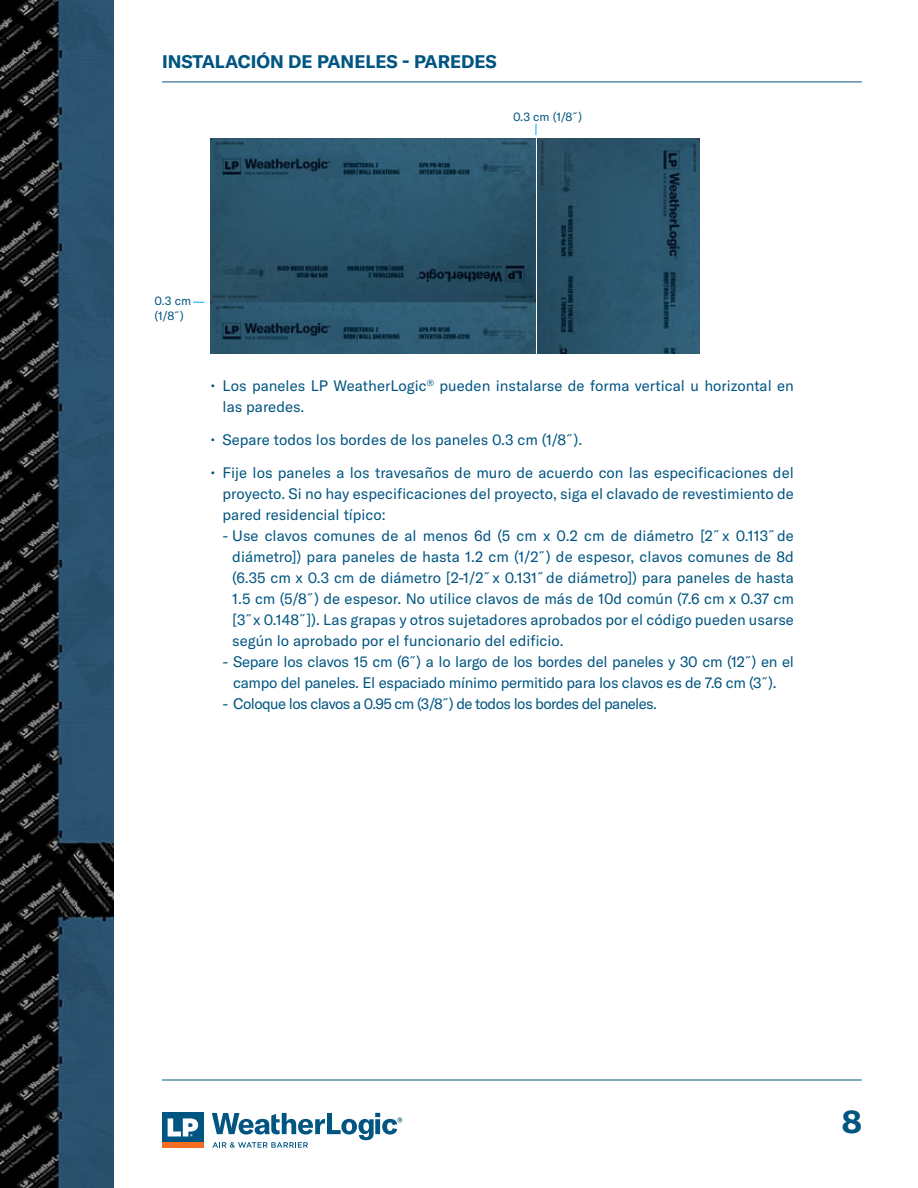
<style>
.page{position:relative;width:918px;height:1188px;background:#fff}
.page>*{position:absolute;margin:0;border:0;box-sizing:border-box;transform-origin:0 0}
.t1{font:700 32.1px "GT America";color:#005581}
.t2{font:700 18px "GT America";color:#005581}
.t3{font:15px/21px "GT America";letter-spacing:-.005em;color:#005581;text-align:justify}
.t4{font:15px "GT America";letter-spacing:-.04em;color:#005581}
.t5{font:12px/15px "GT America";color:#005581}
</style>
<div class="page">
<img style="left:0;top:0;width:113px;height:1188px">
<hr style="left:162px;top:1080px;width:700px;height:1px;background:#005581">
<hr style="left:162px;top:82px;width:700px;height:1px;background:#005581">
<div style="left:162px;top:1113px;width:41px;height:29px;background:#005581"></div>
<div style="left:162px;top:1142px;width:41px;height:6px;background:#f36e21"></div>
<svg style="left:168px;top:1118px;width:30px;height:19px"></svg>
<svg style="left:212px;top:1113px;width:190px;height:35px"></svg>
<img style="left:210px;top:138px;width:326px;height:163px">
<img style="left:537px;top:138px;width:163px;height:216px">
<img style="left:210px;top:303px;width:326px;height:51px">
<p class="t2" style="left:162px;top:51px;width:336px">INSTALACIÓN DE PANELES - PAREDES</p>
<p class="t5" style="left:513px;top:109px;width:71px">0.3 cm (1/8˝)</p>
<p class="t5" style="left:154px;top:294px;width:38px">0.3 cm (1/8˝)</p>
<p class="t3" style="left:223px;top:375px;width:573px;text-indent:-12px">• Los paneles LP WeatherLogic<sup>®</sup> pueden instalarse de forma vertical u horizontal en las paredes.</p>
<p class="t3" style="left:211px;top:429px;width:373px">• Separe todos los bordes de los paneles 0.3 cm (1/8˝).</p>
<p class="t3" style="left:223px;top:462px;width:573px;text-indent:-12px">• Fije los paneles a los travesaños de muro de acuerdo con las especificaciones del proyecto. Si no hay especificaciones del proyecto, siga el clavado de revestimiento de pared residencial típico:</p>
<p class="t3" style="left:232px;top:525px;width:563px;text-indent:-10px">- Use clavos comunes de al menos 6d (5 cm x 0.2 cm de diámetro [2˝x 0.113˝de diámetro]) para paneles de hasta 1.2 cm (1/2˝) de espesor, clavos comunes de 8d (6.35 cm x 0.3 cm de diámetro [2-1/2˝x 0.131˝de diámetro]) para paneles de hasta 1.5 cm (5/8˝) de espesor. No utilice clavos de más de 10d común (7.6 cm x 0.37 cm [3˝x 0.148˝]). Las grapas y otros sujetadores aprobados por el código pueden usarse según lo aprobado por el funcionario del edificio.</p>
<p class="t3" style="left:223px;top:651px;width:573px;text-align:center">- Separe los clavos 15 cm (6˝) a lo largo de los bordes del paneles y 30 cm (12˝) en el campo del paneles. El espaciado mínimo permitido para los clavos es de 7.6 cm (3˝).</p>
<p class="t4" style="left:223px;top:694px;width:436px">- Coloque los clavos a 0.95 cm (3/8˝) de todos los bordes del paneles.</p>
<h1 class="t1" style="left:842px;top:1102px;width:22px">8</h1>
</div>
